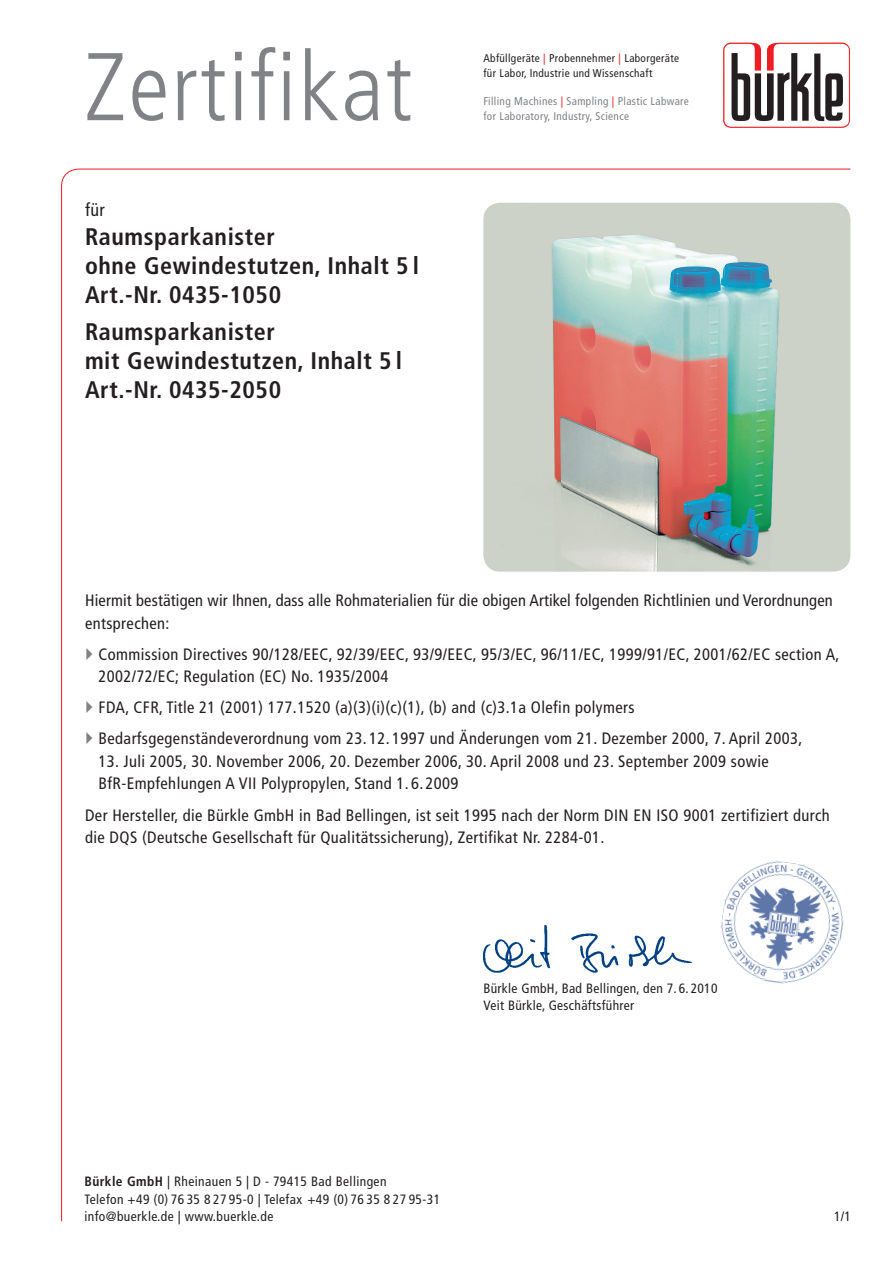
<style>
.page{position:relative;width:893px;height:1263px;background:#fff}
.page>*{position:absolute;margin:0;border:0;box-sizing:border-box;transform-origin:0 0}
.t1{font:300 condensed 96px "Frutiger";letter-spacing:.02em;color:#808285}
.t2{font:700 condensed 24px/28.8px "Frutiger";letter-spacing:.025em;color:#231f20}
.t3{font:condensed 18px "Frutiger";color:#231f20}
.t4{font:condensed 16.5px/22.5px "Frutiger";letter-spacing:.025em;color:#231f20}
.t5{font:condensed 13.5px/17.2px "Frutiger";letter-spacing:.03em;color:#231f20}
.t6{font:condensed 11.25px/15px "Frutiger";letter-spacing:.03em;color:#231f20}
.t7{font:condensed 11.25px/15px "Frutiger";letter-spacing:.03em;color:#808285}
.s1{color:#ee1d23}
.s2{font-weight:700}
</style>
<div class="page">
<img style="left:720px;top:861px;width:124px;height:123px">
<svg style="left:723px;top:43px;width:127px;height:85px"></svg>
<svg style="left:61px;top:168px;width:18px;height:1054px"></svg>
<hr style="left:79px;top:169px;width:771px;height:1px;background:#ee1d23">
<img style="left:483px;top:203px;width:367px;height:369px">
<img style="left:484px;top:926px;width:207px;height:47px">
<h1 class="t1" style="left:84px;top:33px;width:330px">Zertifikat</h1>
<p class="t3" style="left:85px;top:199px;width:21px">für</p>
<h2 class="t2" style="left:85px;top:222px;width:336px">Raumsparkanister<br>ohne Gewindestutzen, Inhalt 5 l<br>Art.-Nr. 0435-1050</h2>
<h2 class="t2" style="left:85px;top:317px;width:319px">Raumsparkanister<br>mit Gewindestutzen, Inhalt 5 l<br>Art.-Nr. 0435-2050</h2>
<p class="t6" style="left:483px;top:50px;width:197px">Abfüllgeräte <span class="s1">|</span> Probennehmer <span class="s1">|</span> Laborgeräte für Labor, Industrie und Wissenschaft</p>
<p class="t7" style="left:483px;top:94px;width:207px">Filling Machines <span class="s1">|</span> Sampling <span class="s1">|</span> Plastic Labware for Laboratory, Industry, Science</p>
<p class="t4" style="left:85px;top:589px;width:749px">Hiermit bestätigen wir Ihnen, dass alle Rohmaterialien für die obigen Artikel folgenden Richtlinien und Verordnungen entsprechen:</p>
<p class="t4" style="left:99px;top:643px;width:742px">Commission Directives 90/128/EEC, 92/39/EEC, 93/9/EEC, 95/3/EC, 96/11/EC, 1999/91/EC, 2001/62/EC section A,<br>2002/72/EC; Regulation (EC) No. 1935/2004</p>
<p class="t4" style="left:99px;top:692px;width:705px;line-height:31px">FDA, CFR, Title 21 (2001) 177.1520 (a)(3)(i)(c)(1), (b) and (c)3.1a Olefin polymers<br>Bedarfsgegenständeverordnung vom 23. 12. 1997 und Änderungen vom 21. Dezember 2000, 7. April 2003,</p>
<p class="t4" style="left:99px;top:750px;width:672px">13. Juli 2005, 30. November 2006, 20. Dezember 2006, 30. April 2008 und 23. September 2009 sowie<br>BfR-Empfehlungen A VII Polypropylen, Stand 1. 6. 2009</p>
<p class="t4" style="left:85px;top:804px;width:746px">Der Hersteller, die Bürkle GmbH in Bad Bellingen, ist seit 1995 nach der Norm DIN EN ISO 9001 zertifiziert durch die DQS (Deutsche Gesellschaft für Qualitätssicherung), Zertifikat Nr. 2284-01.</p>
<p class="t5" style="left:483px;top:980px;width:236px">Bürkle GmbH, Bad Bellingen, den 7. 6. 2010<br>Veit Bürkle, Geschäftsführer</p>
<p class="t5" style="left:84px;top:1173px;width:357px"><span class="s2">Bürkle GmbH</span> | Rheinauen 5 | D - 79415 Bad Bellingen<br>Telefon +49 (0) 76 35 8 27 95-0 | Telefax +49 (0) 76 35 8 27 95-31 info@buerkle.de | www.buerkle.de</p>
<p class="t5" style="left:834px;top:1208px;width:18px">1/1</p>
</div>
